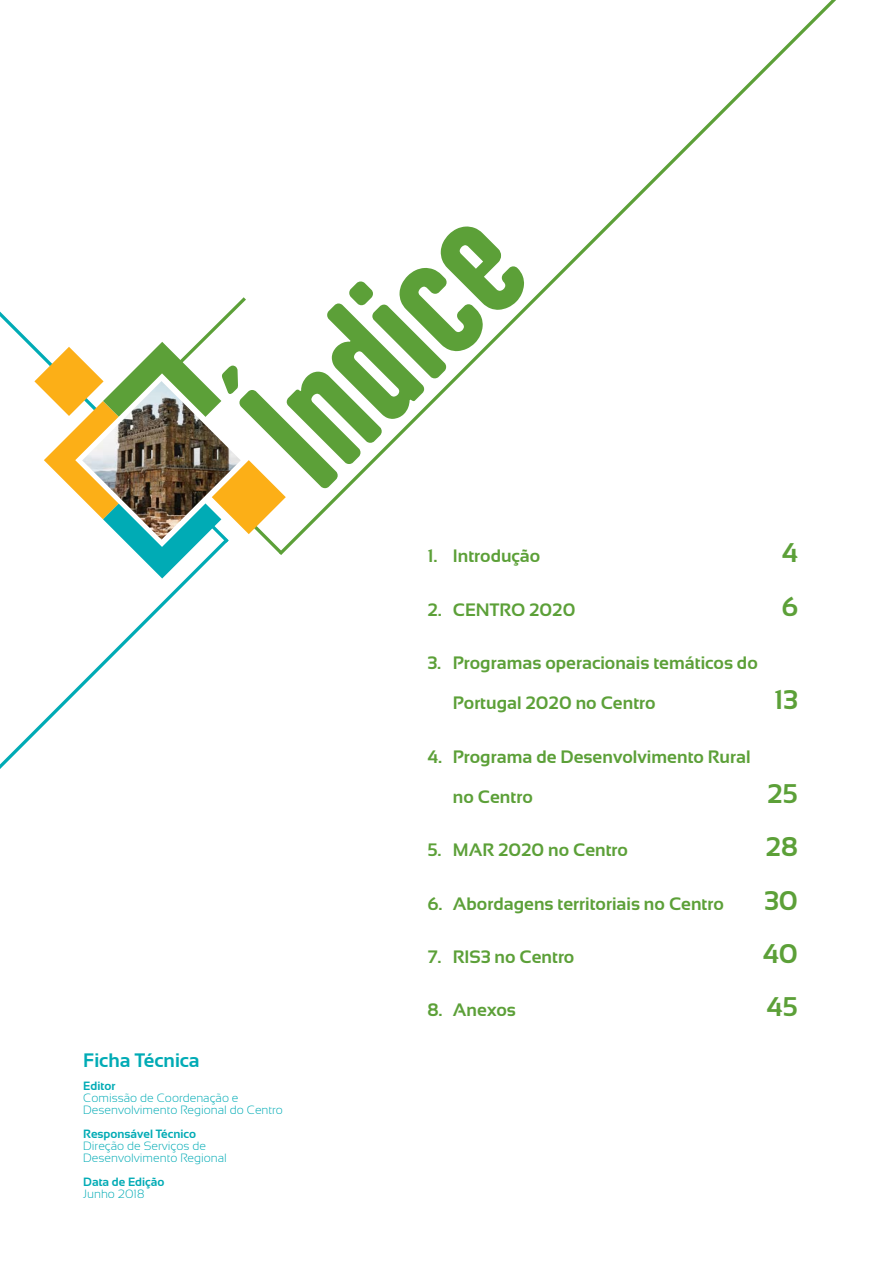
<style>
.page{position:relative;width:893px;height:1263px;background:#fff}
.page>*{position:absolute;margin:0;border:0;box-sizing:border-box;transform-origin:0 0}
.t1{font:700 27px "Sansation";color:#5ca038}
.t2{font:700 19.5px "Sansation";color:#00abb5}
.t3{font:700 18px "Sansation";color:#5ca038}
.t4{font:300 12px/12px "Sansation";color:#00abb5}
.t5{font:700 12px "Sansation";color:#00abb5}
</style>
<div class="page">
<svg style="left:286px;top:0;width:550px;height:550px"></svg>
<svg style="left:0;top:578px;width:191px;height:191px"></svg>
<svg style="left:34px;top:319px;width:252px;height:259px"></svg>
<svg style="left:222px;top:226px;width:302px;height:262px"></svg>
<p class="t2" style="left:83px;top:1049px;width:118px">Ficha Técnica</p>
<p class="t5" style="left:83px;top:1079px;width:34px">Editor</p>
<p class="t4" style="left:83px;top:1092px;width:201px">Comissão de Coordenação e<br>Desenvolvimento Regional do Centro</p>
<p class="t5" style="left:83px;top:1127px;width:114px">Responsável Técnico</p>
<p class="t4" style="left:83px;top:1140px;width:145px">Direção de Serviços de<br>Desenvolvimento Regional</p>
<p class="t5" style="left:83px;top:1175px;width:83px">Data de Edição</p>
<p class="t4" style="left:83px;top:1188px;width:63px">Junho 2018</p>
<p class="t3" style="left:427px;top:546px;width:114px">1. Introdução</p>
<h1 class="t1" style="left:782px;top:538px;width:18px">4</h1>
<p class="t3" style="left:427px;top:599px;width:150px">2. CENTRO 2020</p>
<h1 class="t1" style="left:781px;top:591px;width:18px">6</h1>
<p class="t3" style="left:427px;top:653px;width:332px">3. Programas operacionais temáticos do</p>
<p class="t3" style="left:453px;top:693px;width:204px">Portugal 2020 no Centro</p>
<h1 class="t1" style="left:774px;top:685px;width:25px">13</h1>
<p class="t3" style="left:427px;top:746px;width:325px">4. Programa de Desenvolvimento Rural</p>
<p class="t3" style="left:453px;top:787px;width:81px">no Centro</p>
<h1 class="t1" style="left:767px;top:779px;width:32px">25</h1>
<p class="t3" style="left:427px;top:840px;width:202px">5. MAR 2020 no Centro</p>
<h1 class="t1" style="left:765px;top:832px;width:34px">28</h1>
<p class="t3" style="left:427px;top:893px;width:298px">6. Abordagens territoriais no Centro</p>
<h1 class="t1" style="left:764px;top:885px;width:35px">30</h1>
<p class="t3" style="left:427px;top:947px;width:149px">7. RIS3 no Centro</p>
<h1 class="t1" style="left:763px;top:938px;width:37px">40</h1>
<p class="t3" style="left:427px;top:1000px;width:90px">8. Anexos</p>
<h1 class="t1" style="left:766px;top:992px;width:33px">45</h1>
</div>
